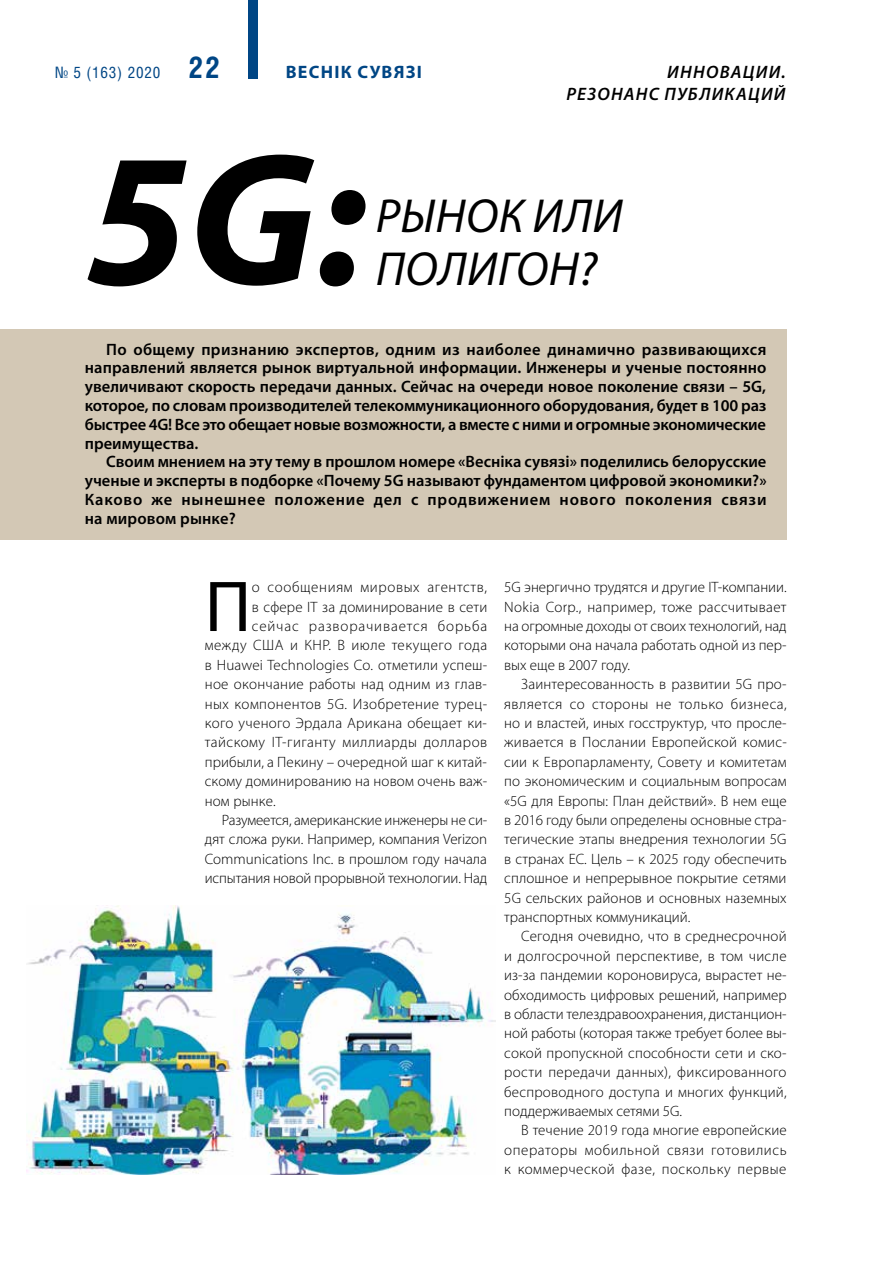
<style>
.page{position:relative;width:893px;height:1263px;background:#fff}
.page>*{position:absolute;margin:0;border:0;box-sizing:border-box;transform-origin:0 0}
.t1{font:italic 700 190.5px "Myriad Pro";color:#000}
.t2{font:72.6px "Myriad Pro";color:#000}
.t3{font:italic 48px "Myriad Pro";letter-spacing:.01em;color:#000}
.t4{font:italic 600 18px/21.6px "Myriad Pro";letter-spacing:.07em;color:#000;text-align:right}
.t5{font:700 18px "Myriad Pro";letter-spacing:.07em;color:#004685}
.t6{font:600 16.5px/18.8px "Myriad Pro";letter-spacing:.005em;color:#000;text-align:justify}
.t7{font:15.75px "Helios Cond C";letter-spacing:.05em;color:#004685}
.t8{font:300 15px/19.4px "Myriad Pro";letter-spacing:.01em;color:#000;text-align:justify}
.t9{font:300 15px "Myriad Pro";letter-spacing:-.01em;color:#000}
.t10{font:300 15px "Myriad Pro";letter-spacing:.035em;color:#000}
.t11{font:300 15px "Myriad Pro";letter-spacing:.03em;color:#000}
.t12{font:300 15px "Myriad Pro";letter-spacing:.04em;color:#000}
.t13{font:300 15px "Myriad Pro";letter-spacing:.06em;color:#000}
.s1{font-weight:700;font-size:30px}
</style>
<div class="page">
<div style="left:0;top:329px;width:787px;height:211px;background:#d3c8b5"></div>
<img style="left:26px;top:905px;width:470px;height:269px">
<div style="left:248px;top:0;width:10px;height:78px;background:#004685"></div>
<p class="t7" style="left:55px;top:63px;width:167px">№ 5 (163) 2020 <span class="s1">22</span></p>
<p class="t5" style="left:286px;top:61px;width:138px">ВЕСНIК СУВЯЗI</p>
<p class="t4" style="left:566px;top:61px;width:221px">ИННОВАЦИИ.<br>РЕЗОНАНС ПУБЛИКАЦИЙ</p>
<h1 class="t1" style="left:85px;top:96px;width:282px">5G:</h1>
<h3 class="t3" style="left:376px;top:186px;width:249px">РЫНОК ИЛИ</h3>
<h3 class="t3" style="left:376px;top:239px;width:223px">ПОЛИГОН?</h3>
<p class="t6" style="left:85px;top:339px;width:683px;text-indent:21px">По общему признанию экспертов, одним из наиболее динамично развивающихся направлений является рынок виртуальной информации. Инженеры и ученые постоянно увеличивают скорость передачи данных. Сейчас на очереди новое поколение связи – 5G, которое, по словам производителей телекоммуникационного оборудования, будет в 100 раз быстрее 4G! Все это обещает новые возможности, а вместе с ними и огромные экономические преимущества.</p>
<p class="t6" style="left:85px;top:452px;width:683px;text-indent:21px">Своим мнением на эту тему в прошлом номере «Веснiка сувязi» поделились белорусские ученые и эксперты в подборке «Почему 5G называют фундаментом цифровой экономики?» Каково же нынешнее положение дел с продвижением нового поколения связи на мировом рынке?</p>
<h2 class="t2" style="left:205px;top:562px;width:48px">П</h2>
<p class="t12" style="left:252px;top:579px;width:237px">о сообщениям мировых агентств,</p>
<p class="t8" style="left:252px;top:597px;width:237px">в сфере IT за доминирование в сети</p>
<p class="t13" style="left:252px;top:618px;width:237px">сейчас разворачивается борьба</p>
<p class="t11" style="left:205px;top:637px;width:284px">между США и КНР. В июле текущего года</p>
<p class="t8" style="left:205px;top:655px;width:284px">в Huawei Technologies Co. отметили успеш-</p>
<p class="t8" style="left:205px;top:675px;width:284px">ное окончание работы над одним из глав-</p>
<p class="t8" style="left:205px;top:694px;width:284px">ных компонентов 5G. Изобретение турец-</p>
<p class="t8" style="left:205px;top:713px;width:284px">кого ученого Эрдала Арикана обещает ки-</p>
<p class="t10" style="left:205px;top:734px;width:284px">тайскому IT-гиганту миллиарды долларов</p>
<p class="t8" style="left:205px;top:752px;width:284px">прибыли, а Пекину – очередной шаг к китай-</p>
<p class="t8" style="left:205px;top:772px;width:284px">скому доминированию на новом очень важ-</p>
<p class="t8" style="left:205px;top:791px;width:72px">ном рынке.</p>
<p class="t9" style="left:222px;top:812px;width:267px">Разумеется, американские инженеры не си-</p>
<p class="t8" style="left:205px;top:830px;width:284px">дят сложа руки. Например, компания Verizon</p>
<p class="t8" style="left:205px;top:849px;width:284px">Communications Inc. в прошлом году начала</p>
<p class="t9" style="left:205px;top:870px;width:284px">испытания новой прорывной технологии. Над</p>
<p class="t8" style="left:504px;top:578px;width:284px">5G энергично трудятся и другие IT-компании.<br>Nokia Corp., например, тоже рассчитывает на огромные доходы от своих технологий, над которыми она начала работать одной из пер&shy;вых еще в 2007 году.</p>
<p class="t8" style="left:504px;top:675px;width:284px;text-indent:17px">Заинтересованность в развитии 5G про&shy;является со стороны не только бизнеса, но и властей, иных госструктур, что просле&shy;живается в Послании Европейской комис&shy;сии к Европарламенту, Совету и комитетам по экономическим и социальным вопросам «5G для Европы: План действий». В нем еще в 2016 году были определены основные стра&shy;тегические этапы внедрения технологии 5G в странах ЕС. Цель – к 2025 году обеспечить сплошное и непрерывное покрытие сетями 5G сельских районов и основных наземных транспортных коммуникаций.</p>
<p class="t8" style="left:504px;top:927px;width:284px;text-indent:17px">Сегодня очевидно, что в среднесрочной и долгосрочной перспективе, в том числе из-за пандемии короновируса, вырастет не&shy;обходимость цифровых решений, например в области телездравоохранения, дистанцион&shy;ной работы (которая также требует более вы&shy;сокой пропускной способности сети и ско&shy;рости передачи данных), фиксированного беспроводного доступа и многих функций, поддерживаемых сетями 5G.</p>
<p class="t8" style="left:504px;top:1121px;width:284px;text-indent:17px">В течение 2019 года многие европейские операторы мобильной связи готовились к коммерческой фазе, поскольку первые</p>
</div>
